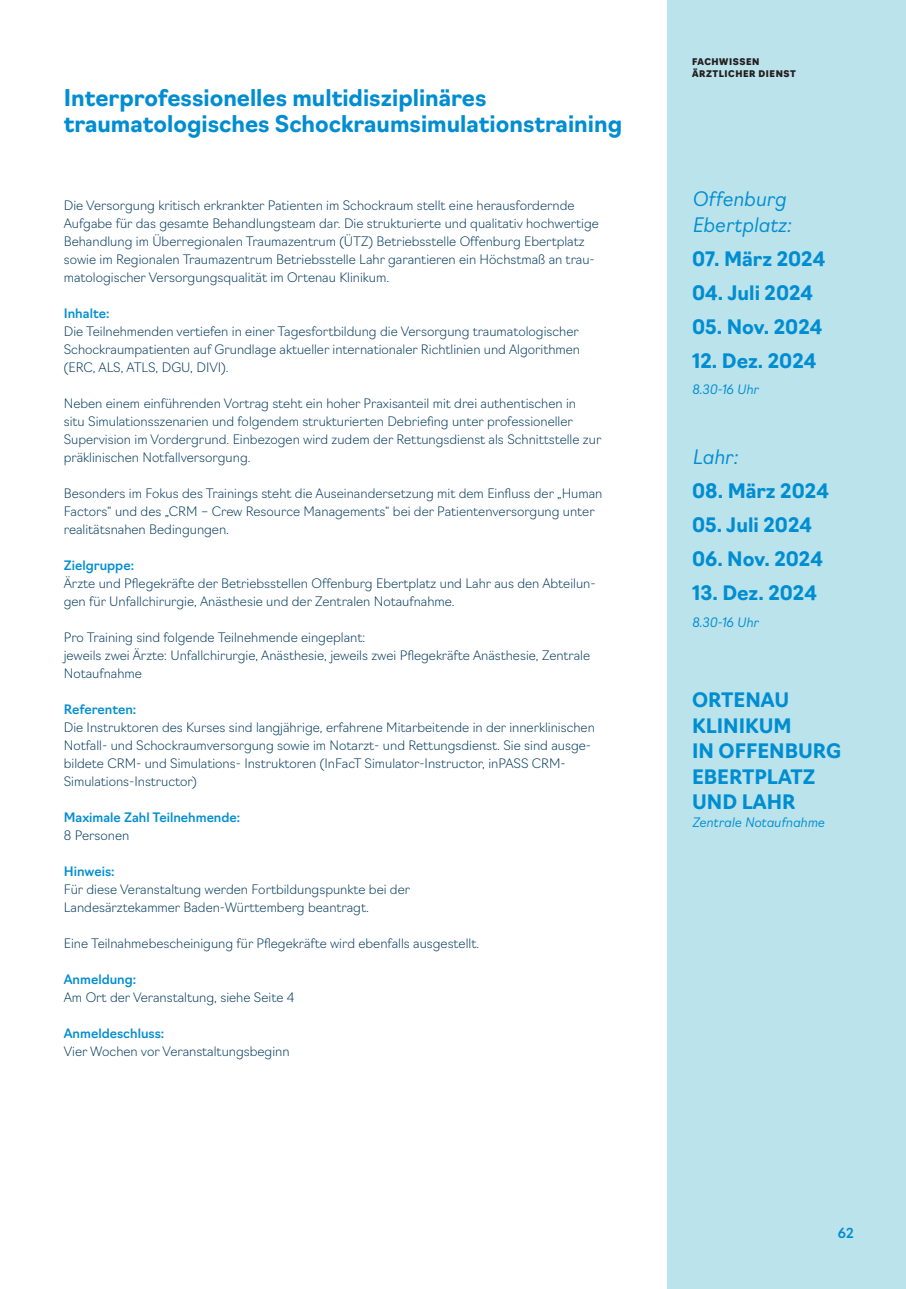
<style>
.page{position:relative;width:906px;height:1289px;background:#fff}
.page>*{position:absolute;margin:0;border:0;box-sizing:border-box;transform-origin:0 0}
.t1{font:700 22.5px/25.5px "Navigo";color:#008dd1}
.t2{font:700 19.5px/25.5px "Navigo";color:#008dd1}
.t3{font:italic 300 19.5px/25.5px "Navigo";color:#008dd1}
.t4{font:500 13.5px "Navigo";color:#008dd1}
.t5{font:200 12.75px/18px "Navigo";color:#00395c}
.t6{font:500 12.75px "Navigo";color:#008dd1}
.t7{font:italic 300 12.75px "Navigo";color:#008dd1}
.t8{font:900 9px/12px "Navigo";letter-spacing:.06em;color:#231f20}
</style>
<div class="page">
<div style="left:668px;top:0;width:238px;height:1288px;background:#bbe3eb"></div>
<h1 class="t1" style="left:64px;top:83px;width:560px">Interprofessionelles multidisziplinäres traumatologisches Schockraumsimulationstraining</h1>
<p class="t5" style="left:64px;top:195px;width:536px">Die Versorgung kritisch erkrankter Patienten im Schockraum stellt eine herausfordernde Aufgabe für das gesamte Behandlungsteam dar. Die strukturierte und qualitativ hochwertige Behandlung im Überregionalen Traumazentrum (ÜTZ) Betriebsstelle Offenburg Ebertplatz sowie im Regionalen Traumazentrum Betriebsstelle Lahr garantieren ein Höchstmaß an trau&shy;matologischer Versorgungsqualität im Ortenau Klinikum.</p>
<p class="t6" style="left:64px;top:303px;width:47px">Inhalte:</p>
<p class="t5" style="left:64px;top:321px;width:518px;text-align:justify">Die Teilnehmenden vertiefen in einer Tagesfortbildung die Versorgung traumatologischer Schockraumpatienten auf Grundlage aktueller internationaler Richtlinien und Algorithmen (ERC, ALS, ATLS, DGU, DIVI).</p>
<p class="t5" style="left:64px;top:393px;width:539px">Neben einem einführenden Vortrag steht ein hoher Praxisanteil mit drei authentischen in<br>situ Simulationsszenarien und folgendem strukturierten Debriefing unter professioneller Supervision im Vordergrund. Einbezogen wird zudem der Rettungsdienst als Schnittstelle zur präklinischen Notfallversorgung.</p>
<p class="t5" style="left:64px;top:483px;width:540px">Besonders im Fokus des Trainings steht die Auseinandersetzung mit dem Einfluss der „Human<br>Factors“ und des „CRM – Crew Resource Managements“ bei der Patientenversorgung unter realitätsnahen Bedingungen.</p>
<p class="t6" style="left:64px;top:555px;width:72px">Zielgruppe:</p>
<p class="t5" style="left:64px;top:573px;width:533px">Ärzte und Pflegekräfte der Betriebsstellen Offenburg Ebertplatz und Lahr aus den Abteilun&shy;gen für Unfallchirurgie, Anästhesie und der Zentralen Notaufnahme.</p>
<p class="t5" style="left:64px;top:627px;width:528px">Pro Training sind folgende Teilnehmende eingeplant:<br>jeweils zwei Ärzte: Unfallchirurgie, Anästhesie, jeweils zwei Pflegekräfte Anästhesie, Zentrale<br>Notaufnahme</p>
<p class="t6" style="left:64px;top:699px;width:74px">Referenten:</p>
<p class="t5" style="left:64px;top:717px;width:532px">Die Instruktoren des Kurses sind langjährige, erfahrene Mitarbeitende in der innerklinischen Notfall- und Schockraumversorgung sowie im Notarzt- und Rettungsdienst. Sie sind ausge&shy;bildete CRM- und Simulations- Instruktoren (InFacT Simulator-Instructor, inPASS CRM-Simulations-Instructor)</p>
<p class="t6" style="left:64px;top:807px;width:178px">Maximale Zahl Teilnehmende:</p>
<p class="t5" style="left:64px;top:825px;width:67px">8 Personen</p>
<p class="t6" style="left:64px;top:861px;width:52px">Hinweis:</p>
<p class="t5" style="left:64px;top:879px;width:348px">Für diese Veranstaltung werden Fortbildungspunkte bei der<br>Landesärztekammer Baden-Württemberg beantragt.</p>
<p class="t5" style="left:64px;top:933px;width:417px">Eine Teilnahmebescheinigung für Pflegekräfte wird ebenfalls ausgestellt.</p>
<p class="t6" style="left:64px;top:969px;width:74px">Anmeldung:</p>
<p class="t5" style="left:64px;top:987px;width:232px">Am Ort der Veranstaltung, siehe Seite 4</p>
<p class="t6" style="left:64px;top:1023px;width:102px">Anmeldeschluss:</p>
<p class="t5" style="left:64px;top:1041px;width:227px">Vier Wochen vor Veranstaltungsbeginn</p>
<p class="t8" style="left:692px;top:55px;width:105px">FACHWISSEN<br>ÄRZTLICHER DIENST</p>
<h2 class="t3" style="left:692px;top:185px;width:101px">Offenburg<br>Ebertplatz:</h2>
<h2 class="t2" style="left:692px;top:244px;width:135px">07. März 2024</h2>
<h2 class="t2" style="left:692px;top:278px;width:123px">04. Juli 2024</h2>
<h2 class="t2" style="left:692px;top:312px;width:132px">05. Nov. 2024</h2>
<h2 class="t2" style="left:692px;top:346px;width:126px">12. Dez. 2024</h2>
<p class="t7" style="left:692px;top:379px;width:68px">8.30-16 Uhr</p>
<h2 class="t3" style="left:692px;top:443px;width:47px">Lahr:</h2>
<h2 class="t2" style="left:692px;top:477px;width:138px">08. März 2024</h2>
<h2 class="t2" style="left:692px;top:511px;width:121px">05. Juli 2024</h2>
<h2 class="t2" style="left:692px;top:545px;width:132px">06. Nov. 2024</h2>
<h2 class="t2" style="left:692px;top:579px;width:126px">13. Dez. 2024</h2>
<p class="t7" style="left:692px;top:612px;width:68px">8.30-16 Uhr</p>
<h2 class="t2" style="left:692px;top:686px;width:150px">ORTENAU<br>KLINIKUM<br>IN OFFENBURG<br>EBERTPLATZ<br>UND LAHR</h2>
<p class="t7" style="left:692px;top:812px;width:134px">Zentrale Notaufnahme</p>
<p class="t4" style="left:838px;top:1222px;width:17px">62</p>
</div>
